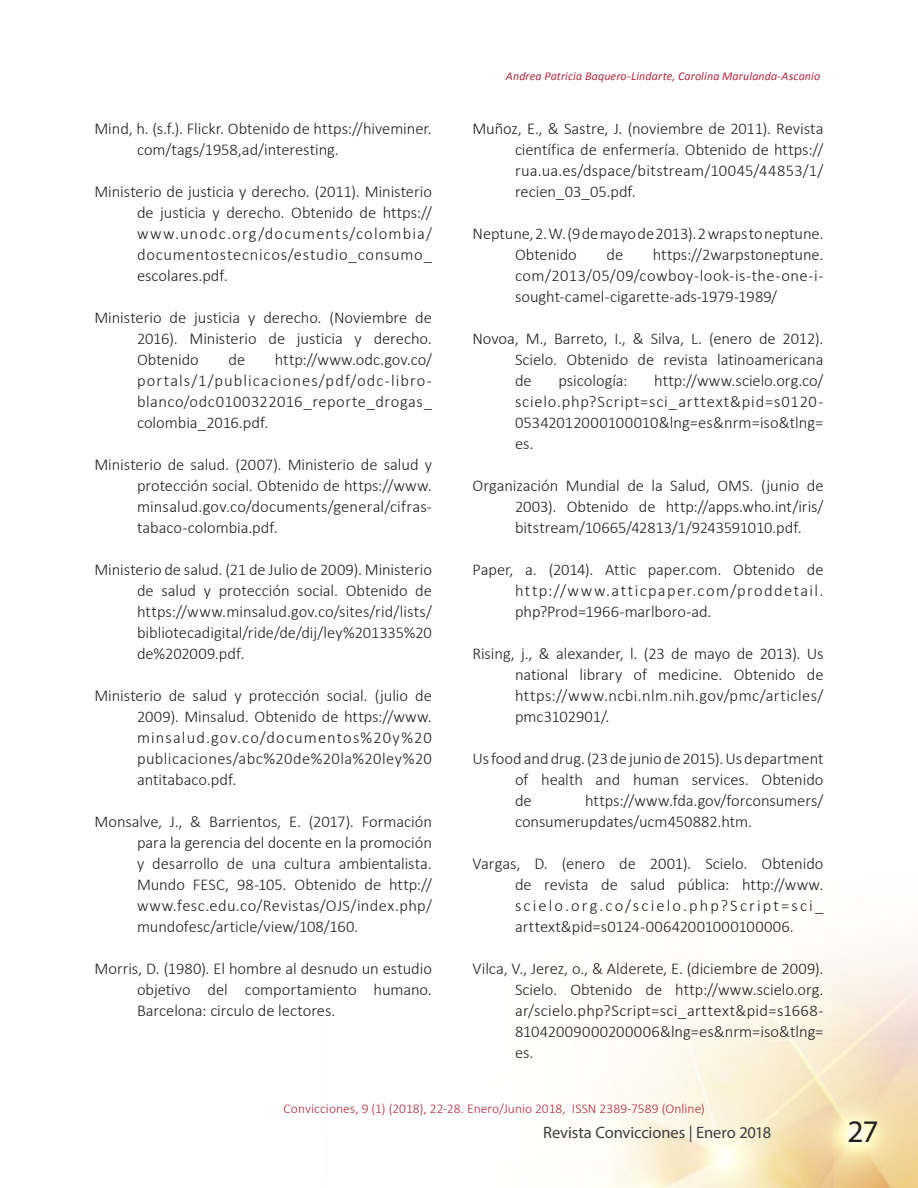
<style>
.page{position:relative;width:918px;height:1188px;background:#fff}
.page>*{position:absolute;margin:0;border:0;box-sizing:border-box;transform-origin:0 0}
.t1{font:31.5px "Myriad Pro";color:#231f20}
.Referencias{font:300 16.5px/21px "Calibri";color:#231f20;text-align:justify}
.t2{font:16.5px "Myriad Pro";letter-spacing:-.005em;color:#3e3e3f}
.Sub2{font:300 13.5px "Calibri";letter-spacing:.005em;color:#b5283e}
.autor{font:italic 12px "Calibri";letter-spacing:.01em;color:#b5283e}
</style>
<div class="page">
<img style="left:601px;top:939px;width:317px;height:249px">
<p class="Referencias" style="left:137px;top:118px;width:296px;text-indent:-43px">Mind, h. (s.f.). Flickr. Obtenido de https://hiveminer. com/tags/1958,ad/interesting.</p>
<p class="Referencias" style="left:137px;top:181px;width:296px;text-indent:-43px">Ministerio de justicia y derecho. (2011). Ministerio de justicia y derecho. Obtenido de https:// www.unodc.org/documents/colombia/ documentostecnicos/estudio_consumo_ escolares.pdf.</p>
<p class="Referencias" style="left:137px;top:307px;width:296px;text-indent:-43px">Ministerio de justicia y derecho. (Noviembre de 2016). Ministerio de justicia y derecho.<br>Obtenido</p>
<p class="Referencias" style="left:137px;top:349px;width:296px;text-indent:138px">http://www.odc.gov.co/ portals/1/publicaciones/pdf/odc-libro&shy;blanco/odc0100322016_reporte_drogas_ colombia_2016.pdf.</p>
<p class="Referencias" style="left:137px;top:454px;width:296px;text-indent:-43px">Ministerio de salud. (2007). Ministerio de salud y protección social. Obtenido de https://www. minsalud.gov.co/documents/general/cifras&shy;tabaco-colombia.pdf.</p>
<p class="Referencias" style="left:137px;top:559px;width:296px;text-indent:-43px">Ministerio de salud. (21 de Julio de 2009). Ministerio de salud y protección social. Obtenido de https://www.minsalud.gov.co/sites/rid/lists/ bibliotecadigital/ride/de/dij/ley%201335%20 de%202009.pdf.</p>
<p class="Referencias" style="left:137px;top:685px;width:296px;text-indent:-43px">Ministerio de salud y protección social. (julio de 2009). Minsalud. Obtenido de https://www. minsalud.gov.co/documentos%20y%20 publicaciones/abc%20de%20la%20ley%20 antitabaco.pdf.</p>
<p class="Referencias" style="left:137px;top:811px;width:296px;text-indent:-43px">Monsalve, J., &amp; Barrientos, E. (2017). Formación para la gerencia del docente en la promoción y desarrollo de una cultura ambientalista.<br>Mundo FESC, 98-105. Obtenido de http:// www.fesc.edu.co/Revistas/OJS/index.php/ mundofesc/article/view/108/160.</p>
<p class="Referencias" style="left:137px;top:958px;width:296px;text-indent:-43px">Morris, D. (1980). El hombre al desnudo un estudio objetivo del comportamiento humano.<br>Barcelona: circulo de lectores.</p>
<p class="Referencias" style="left:228px;top:349px;width:18px">de</p>
<p class="autor" style="left:506px;top:68px;width:316px">Andrea Patricia Baquero-Lindarte, Carolina Marulanda-Ascanio</p>
<p class="Referencias" style="left:515px;top:118px;width:310px;text-indent:-43px">Muñoz, E., &amp; Sastre, J. (noviembre de 2011). Revista científica de enfermería. Obtenido de https:// rua.ua.es/dspace/bitstream/10045/44853/1/ recien_03_05.pdf.</p>
<p class="Referencias" style="left:515px;top:223px;width:310px;text-indent:-43px">Neptune, 2. W. (9 de mayo de 2013). 2 wraps to neptune.<br>Obtenido</p>
<p class="Referencias" style="left:515px;top:244px;width:310px;text-indent:138px">https://2warpstoneptune. com/2013/05/09/cowboy-look-is-the-one-i&shy;sought-camel-cigarette-ads-1979-1989/</p>
<p class="Referencias" style="left:515px;top:328px;width:310px;text-indent:-43px">Novoa, M., Barreto, I., &amp; Silva, L. (enero de 2012).<br>Scielo. Obtenido de revista latinoamericana de</p>
<p class="Referencias" style="left:607px;top:244px;width:18px">de</p>
<p class="Referencias" style="left:515px;top:370px;width:310px;text-indent:139px">http://www.scielo.org.co/ scielo.php?Script=sci_arttext&amp;pid=s0120- 05342012000100010&amp;lng=es&amp;nrm=iso&amp;tlng= es.</p>
<p class="Referencias" style="left:515px;top:475px;width:310px;text-indent:-43px">Organización Mundial de la Salud, OMS. (junio de 2003). Obtenido de http://apps.who.int/iris/ bitstream/10665/42813/1/9243591010.pdf.</p>
<p class="Referencias" style="left:515px;top:559px;width:310px;text-indent:-43px">Paper, a. (2014). Attic paper.com. Obtenido de http://www.atticpaper.com/proddetail. php?Prod=1966-marlboro-ad.</p>
<p class="Referencias" style="left:515px;top:643px;width:310px;text-indent:-43px">Rising, j., &amp; alexander, l. (23 de mayo de 2013). Us national library of medicine. Obtenido de https://www.ncbi.nlm.nih.gov/pmc/articles/ pmc3102901/.</p>
<p class="Referencias" style="left:515px;top:748px;width:310px;text-indent:-43px">Us food and drug. (23 de junio de 2015). Us department of health and human services. Obtenido de</p>
<p class="Referencias" style="left:558px;top:370px;width:71px">psicología:</p>
<p class="Referencias" style="left:515px;top:790px;width:310px;text-indent:70px">https://www.fda.gov/forconsumers/ consumerupdates/ucm450882.htm.</p>
<p class="Referencias" style="left:515px;top:853px;width:310px;text-indent:-43px">Vargas, D. (enero de 2001). Scielo. Obtenido de revista de salud pública: http://www. scielo.org.co/scielo.php?Script=sci_ arttext&amp;pid=s0124-00642001000100006.</p>
<p class="Referencias" style="left:515px;top:958px;width:310px;text-indent:-43px">Vilca, V., Jerez, o., &amp; Alderete, E. (diciembre de 2009).<br>Scielo. Obtenido de http://www.scielo.org. ar/scielo.php?Script=sci_arttext&amp;pid=s1668- 81042009000200006&amp;lng=es&amp;nrm=iso&amp;tlng= es.</p>
<p class="Sub2" style="left:284px;top:1100px;width:423px">Convicciones, 9 (1) (2018), 22-28. Enero/Junio 2018, ISSN 2389-7589 (Online)</p>
<p class="t2" style="left:543px;top:1123px;width:230px">Revista Convicciones | Enero 2018</p>
<h1 class="t1" style="left:848px;top:1112px;width:33px">27</h1>
</div>
